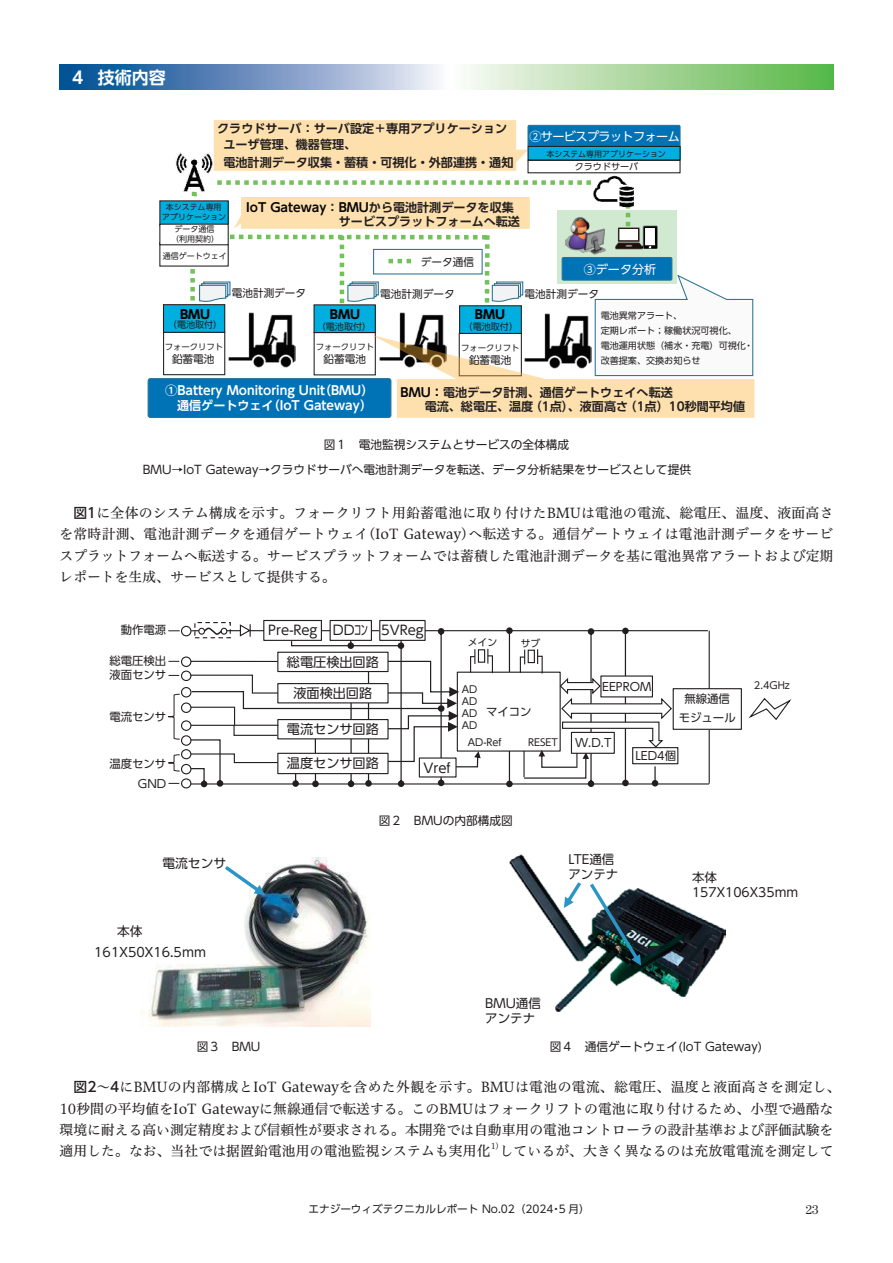
<style>
.page{position:relative;width:893px;height:1263px;background:#fff}
.page>*{position:absolute;margin:0;border:0;box-sizing:border-box;transform-origin:0 0}
.t1{font:700 16.95px "UD Shin Go Pro De";color:#fff}
.t2{font:13.8px/21.3px "Hiragino UD Serif Std N W4";color:#231f20;text-align:justify}
.t3{font:13.2px "UD Shin Go Pr 6 N";color:#231f20}
.t4{font:12.75px/21.3px "UD Shin Go Pr 6 N";color:#231f20}
.t5{font:12.75px "Century Std";color:#231f20}
.t6{font:12.45px/15px "UD Shin Go Pr 6 N";color:#231f20}
.t7{font:700 12.3px/14.9px "UD Shin Go Pr 6 N De";color:#fff}
.t8{font:700 12.3px "UD Shin Go Pr 6 N De";color:#030303}
.t9{font:700 12.3px "UD Shin Go Pr 6 N";color:#030303}
.t10{font:700 12.15px "UD Shin Go Pr 6 N De";color:#231f20}
.t11{font:12.15px "UD Shin Go Pr 6 N";color:#fff}
.t12{font:700 12px/16.4px "UD Shin Go Pr 6 N De";color:#231f20}
.t13{font:12px "UD Shin Go Pr 6 N";letter-spacing:-.045em;color:#fff}
.t14{font:11.7px/24.5px "UD Shin Go Pr 6";color:#231f20}
.t15{font:11.4px/19px "UD Shin Go Pr 6 N";color:#231f20;text-align:center}
.t16{font:10.65px "UD Shin Go Pr 6 N";color:#231f20}
.t17{font:10.65px "UD Shin Go Pro";color:#231f20}
.t18{font:9.75px/12px "UD Shin Go Pr 6 N";color:#231f20;text-align:justify}
.t19{font:9.15px/15px "UD Shin Go Pr 6 N";color:#231f20}
.t20{font:8.4px "UD Shin Go Pr 6 N";color:#231f20}
.t21{font:8.1px "Hiragino UD Serif Std N W4";color:#231f20}
.t22{font:7.95px/9.9px "UD Shin Go Pr 6 N";color:#231f20;text-align:center}
.s1{font-size:12px;color:#231f20}
.s2{font-size:12px}
.s3{font-size:12.3px;color:#030303}
.s4{font-family:"UD Shin Go Pro";font-weight:500}
</style>
<div class="page">
<svg style="left:60px;top:64px;width:773px;height:26px;background:#8db7b0"></svg>
<img style="left:176px;top:153px;width:37px;height:39px">
<div style="left:163px;top:332px;width:62px;height:43px;border:1px solid #231f20"></div>
<div style="left:148px;top:379px;width:243px;height:38px;background:#0072b6;border-radius:2px"></div>
<div style="left:148px;top:378px;width:243px;height:40px;border:1px solid #297398;border-radius:2px"></div>
<div style="left:163px;top:305px;width:62px;height:27px;background:#00aee0"></div>
<div style="left:163px;top:304px;width:62px;height:29px;border:1px solid #231f20"></div>
<div style="left:528px;top:125px;width:152px;height:21px;background:#0072b6"></div>
<div style="left:527px;top:125px;width:154px;height:22px;border:1px solid #297398"></div>
<div style="left:160px;top:201px;width:68px;height:24px;background:#00aee0"></div>
<div style="left:214px;top:120px;width:314px;height:51px;background:#fde0ad"></div>
<div style="left:527px;top:160px;width:154px;height:13px;border:1px solid #231f20"></div>
<img style="left:603px;top:175px;width:20px;height:5px">
<div style="left:528px;top:146px;width:152px;height:14px;background:#00aee0"></div>
<div style="left:527px;top:146px;width:154px;height:14px;border:1px solid #231f20"></div>
<svg style="left:190px;top:180px;width:564px;height:238px"></svg>
<svg style="left:506px;top:627px;width:7px;height:160px"></svg>
<hr style="left:227px;top:630px;width:481px;height:1px;background:#231f20">
<div style="left:457px;top:672px;width:103px;height:79px;background:#fff"></div>
<hr style="left:191px;top:783px;width:518px;height:1px;background:#231f20">
<div style="left:478px;top:649px;width:7px;height:14px;border:1px solid #231f20"></div>
<svg style="left:487px;top:649px;width:7px;height:25px"></svg>
<hr style="left:709px;top:631px;width:1px;height:153px;background:#231f20">
<div style="left:673px;top:689px;width:68px;height:40px;background:#fff"></div>
<div style="left:673px;top:688px;width:69px;height:42px;border:1px solid #231f20"></div>
<div style="left:632px;top:747px;width:46px;height:17px;border:1px solid #231f20"></div>
<svg style="left:519px;top:628px;width:154px;height:159px"></svg>
<div style="left:263px;top:620px;width:59px;height:21px;border:1px solid #231f20"></div>
<div style="left:379px;top:620px;width:47px;height:21px;border:1px solid #231f20"></div>
<div style="left:330px;top:620px;width:42px;height:21px;border:1px solid #231f20"></div>
<div style="left:181px;top:626px;width:10px;height:10px;border:1px solid #231f20;border-radius:50%"></div>
<div style="left:181px;top:656px;width:10px;height:11px;border:1px solid #231f20;border-radius:50%"></div>
<div style="left:181px;top:687px;width:10px;height:10px;border:1px solid #231f20;border-radius:50%"></div>
<div style="left:181px;top:702px;width:10px;height:11px;border:1px solid #231f20;border-radius:50%"></div>
<div style="left:181px;top:720px;width:10px;height:11px;border:1px solid #231f20;border-radius:50%"></div>
<div style="left:181px;top:735px;width:10px;height:11px;border:1px solid #231f20;border-radius:50%"></div>
<div style="left:181px;top:749px;width:10px;height:10px;border:1px solid #231f20;border-radius:50%"></div>
<div style="left:181px;top:764px;width:10px;height:10px;border:1px solid #231f20;border-radius:50%"></div>
<div style="left:181px;top:778px;width:10px;height:10px;border:1px solid #231f20;border-radius:50%"></div>
<div style="left:181px;top:671px;width:10px;height:10px;border:1px solid #231f20;border-radius:50%"></div>
<svg style="left:189px;top:624px;width:292px;height:163px"></svg>
<div style="left:194px;top:622px;width:37px;height:16px;border:1px dashed #231f20"></div>
<svg style="left:168px;top:754px;width:12px;height:18px"></svg>
<svg style="left:168px;top:693px;width:12px;height:47px"></svg>
<svg style="left:168px;top:630px;width:12px;height:1px"></svg>
<svg style="left:748px;top:698px;width:44px;height:22px"></svg>
<img style="left:147px;top:857px;width:223px;height:170px">
<svg style="left:225px;top:866px;width:40px;height:29px"></svg>
<img style="left:509px;top:855px;width:216px;height:156px">
<img style="left:590px;top:883px;width:51px;height:82px">
<svg style="left:564px;top:882px;width:17px;height:26px"></svg>
<p class="t1" style="left:72px;top:63px;width:95px">4 技術内容</p>
<p class="t12" style="left:223px;top:120px;width:285px;text-indent:-6px">クラウドサーバ：サーバ設定＋専用アプリケーションユーザ管理、機器管理、</p>
<p class="t10" style="left:223px;top:153px;width:291px">電池計測データ収集・蓄積・可視化・外部連携・通知</p>
<p class="t13" style="left:529px;top:127px;width:152px">②サービスプラットフォーム</p>
<p class="t22" style="left:546px;top:149px;width:121px">本システム専用アプリケーション</p>
<p class="t19" style="left:575px;top:159px;width:65px">クラウドサーバ</p>
<p class="t22" style="left:162px;top:202px;width:65px">本システム専用アプリケーション</p>
<p class="t22" style="left:171px;top:223px;width:49px">データ通信（利用契約）</p>
<p class="t22" style="left:163px;top:250px;width:65px">通信ゲートウェイ</p>
<p class="t8" style="left:246px;top:197px;width:269px">IoT Gateway<span class="s1">：</span>BMU<span class="s1">から電池計測データを収集</span></p>
<p class="t12" style="left:339px;top:213px;width:183px">サービスプラットフォームへ転送</p>
<p class="t16" style="left:421px;top:253px;width:55px">データ通信</p>
<p class="t11" style="left:584px;top:260px;width:74px">③データ分析</p>
<p class="t16" style="left:232px;top:284px;width:76px">電池計測データ</p>
<p class="t16" style="left:380px;top:285px;width:76px">電池計測データ</p>
<p class="t16" style="left:525px;top:285px;width:76px">電池計測データ</p>
<p class="t9" style="left:180px;top:304px;width:32px">BMU</p>
<p class="t9" style="left:330px;top:304px;width:32px">BMU</p>
<p class="t9" style="left:475px;top:304px;width:32px">BMU</p>
<p class="t19" style="left:168px;top:317px;width:56px">（電池取付）</p>
<p class="t19" style="left:317px;top:318px;width:56px">（電池取付）</p>
<p class="t19" style="left:464px;top:319px;width:56px">（電池取付）</p>
<p class="t20" style="left:165px;top:340px;width:60px">フォークリフト</p>
<p class="t16" style="left:172px;top:350px;width:44px">鉛蓄電池</p>
<p class="t20" style="left:316px;top:340px;width:60px">フォークリフト</p>
<p class="t16" style="left:324px;top:350px;width:44px">鉛蓄電池</p>
<p class="t20" style="left:461px;top:341px;width:60px">フォークリフト</p>
<p class="t16" style="left:469px;top:351px;width:44px">鉛蓄電池</p>
<p class="t19" style="left:601px;top:308px;width:154px">電池異常アラート、<br>定期レポート；稼働状況可視化、<br>電池運用状態（補水・充電）可視化・改善提案、交換お知らせ</p>
<p class="t7" style="left:165px;top:383px;width:210px">①Battery Monitoring Unit（BMU）<span class="s2">　通信ゲートウェイ</span>（IoT Gateway）</p>
<p class="t12" style="left:401px;top:384px;width:346px;line-height:14.5px"><span class="s3">BMU：</span>電池データ計測、通信ゲートウェイへ転送<br>　　電流、総電圧、温度（1点）、液面高さ（1点）10秒間平均値</p>
<p class="t14" style="left:143px;top:432px;width:550px;text-indent:181px">図１　電池監視システムとサービスの全体構成<br>BMU→IoT Gateway→クラウドサーバへ電池計測データを転送、データ分析結果をサービスとして提供</p>
<p class="t2" style="left:60px;top:502px;width:775px;text-indent:14px"><span class="s4">図1</span>に全体のシステム構成を示す。フォークリフト用鉛蓄電池に取り付けたBMUは電池の電流、総電圧、温度、液面高さを常時計測、電池計測データを通信ゲートウェイ（IoT Gateway）へ転送する。通信ゲートウェイは電池計測データをサービスプラットフォームへ転送する。サービスプラットフォームでは蓄積した電池計測データを基に電池異常アラートおよび定期レポートを生成、サービスとして提供する。</p>
<p class="t15" style="left:121px;top:620px;width:47px">動作電源</p>
<p class="t15" style="left:109px;top:651px;width:58px">総電圧検出</p>
<p class="t15" style="left:109px;top:665px;width:58px">液面センサ</p>
<p class="t15" style="left:109px;top:707px;width:58px">電流センサ</p>
<p class="t15" style="left:109px;top:753px;width:58px">温度センサ</p>
<p class="t15" style="left:138px;top:774px;width:30px">GND</p>
<p class="t4" style="left:163px;top:852px;width:65px">電流センサ</p>
<p class="t4" style="left:94px;top:920px;width:113px;text-indent:23px">本体<br>161X50X16.5mm</p>
<p class="t3" style="left:268px;top:619px;width:157px">Pre-Reg DDｺﾝ 5VReg</p>
<p class="t3" style="left:287px;top:651px;width:94px">総電圧検出回路</p>
<p class="t3" style="left:293px;top:682px;width:80px">液面検出回路</p>
<p class="t3" style="left:287px;top:718px;width:94px">電流センサ回路</p>
<p class="t3" style="left:287px;top:752px;width:94px">温度センサ回路</p>
<p class="t3" style="left:423px;top:757px;width:29px">Vref</p>
<p class="t18" style="left:468px;top:635px;width:31px">メイン</p>
<p class="t18" style="left:521px;top:637px;width:21px">サブ</p>
<p class="t18" style="left:462px;top:683px;width:17px">AD AD AD AD</p>
<p class="t15" style="left:486px;top:701px;width:47px">マイコン</p>
<p class="t15" style="left:602px;top:676px;width:51px">EEPROM</p>
<p class="t18" style="left:468px;top:736px;width:35px">AD-Ref</p>
<p class="t18" style="left:528px;top:736px;width:31px">RESET</p>
<p class="t15" style="left:575px;top:733px;width:38px">W.D.T</p>
<p class="t15" style="left:679px;top:689px;width:58px">無線通信モジュール</p>
<p class="t15" style="left:635px;top:745px;width:42px">LED4個</p>
<p class="t14" style="left:379px;top:808px;width:135px">図２　BMUの内部構成図</p>
<p class="t18" style="left:754px;top:679px;width:37px">2.4GHz</p>
<p class="t6" style="left:568px;top:851px;width:51px">LTE通信アンテナ</p>
<p class="t6" style="left:485px;top:995px;width:57px">BMU通信アンテナ</p>
<p class="t6" style="left:692px;top:870px;width:108px">本体<br>157X106X35mm</p>
<p class="t14" style="left:197px;top:1034px;width:65px">図３　BMU</p>
<p class="t14" style="left:550px;top:1034px;width:214px">図４　通信ゲートウェイ(IoT Gateway)</p>
<p class="t2" style="left:60px;top:1076px;width:782px;text-align:left;text-indent:14px"><span class="s4">図2</span>～<span class="s4">4</span>にBMUの内部構成とIoT Gatewayを含めた外観を示す。BMUは電池の電流、総電圧、温度と液面高さを測定し、10秒間の平均値をIoT Gatewayに無線通信で転送する。このBMUはフォークリフトの電池に取り付けるため、小型で過酷な環境に耐える高い測定精度および信頼性が要求される。本開発では自動車用の電池コントローラの設計基準および評価試験を適用した。なお、当社では据置鉛電池用の電池監視システムも実用化</p>
<p class="t21" style="left:491px;top:1140px;width:14px">1）</p>
<p class="t2" style="left:500px;top:1139px;width:335px">しているが、大きく異なるのは充放電電流を測定して</p>
<p class="t17" style="left:308px;top:1200px;width:283px">エナジーウィズテクニカルレポート No.02（2024・5 月）</p>
<p class="t5" style="left:806px;top:1202px;width:14px">23</p>
</div>
